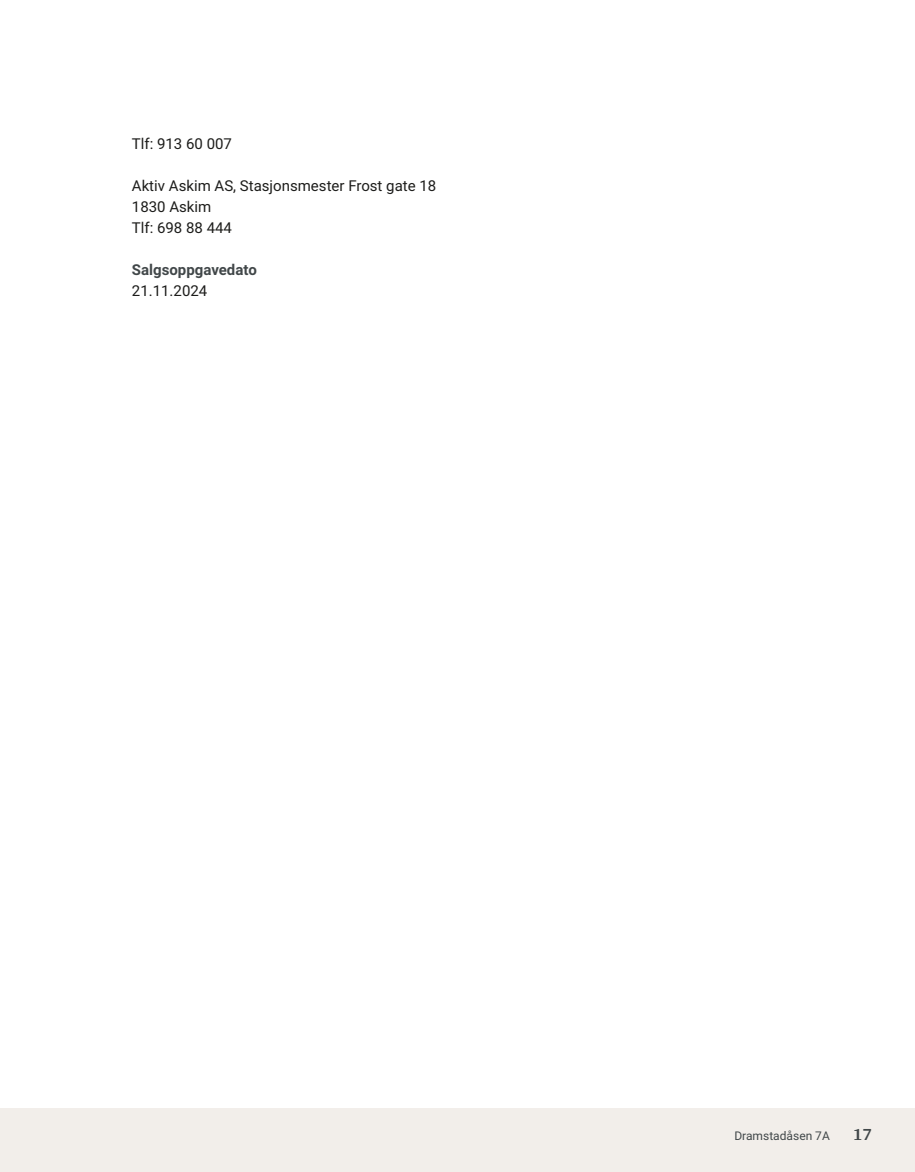
<style>
.page{position:relative;width:915px;height:1172px;background:#fff}
.page>*{position:absolute;margin:0;border:0;box-sizing:border-box;transform-origin:0 0}
.t1{font:700 18px "Arya";color:#414749}
.t2{font:15px/21px "Roboto Vitec";color:#1d1d1b}
.t3{font:700 15px "Roboto Vitec";color:#414749}
.t4{font:12px "Roboto Vitec";color:#414749}
</style>
<div class="page">
<div style="left:0;top:1108px;width:914px;height:64px;background:#f2eeea"></div>
<p class="t2" style="left:132px;top:132px;width:102px">Tlf: 913 60 007</p>
<p class="t2" style="left:132px;top:174px;width:306px">Aktiv Askim AS, Stasjonsmester Frost gate 18<br>1830 Askim<br>Tlf: 698 88 444</p>
<p class="t3" style="left:132px;top:259px;width:126px">Salgsoppgavedato</p>
<p class="t2" style="left:132px;top:279px;width:77px">21.11.2024</p>
<p class="t4" style="left:734px;top:1127px;width:97px">Dramstadåsen 7A</p>
<p class="t1" style="left:852px;top:1123px;width:21px">17</p>
</div>
